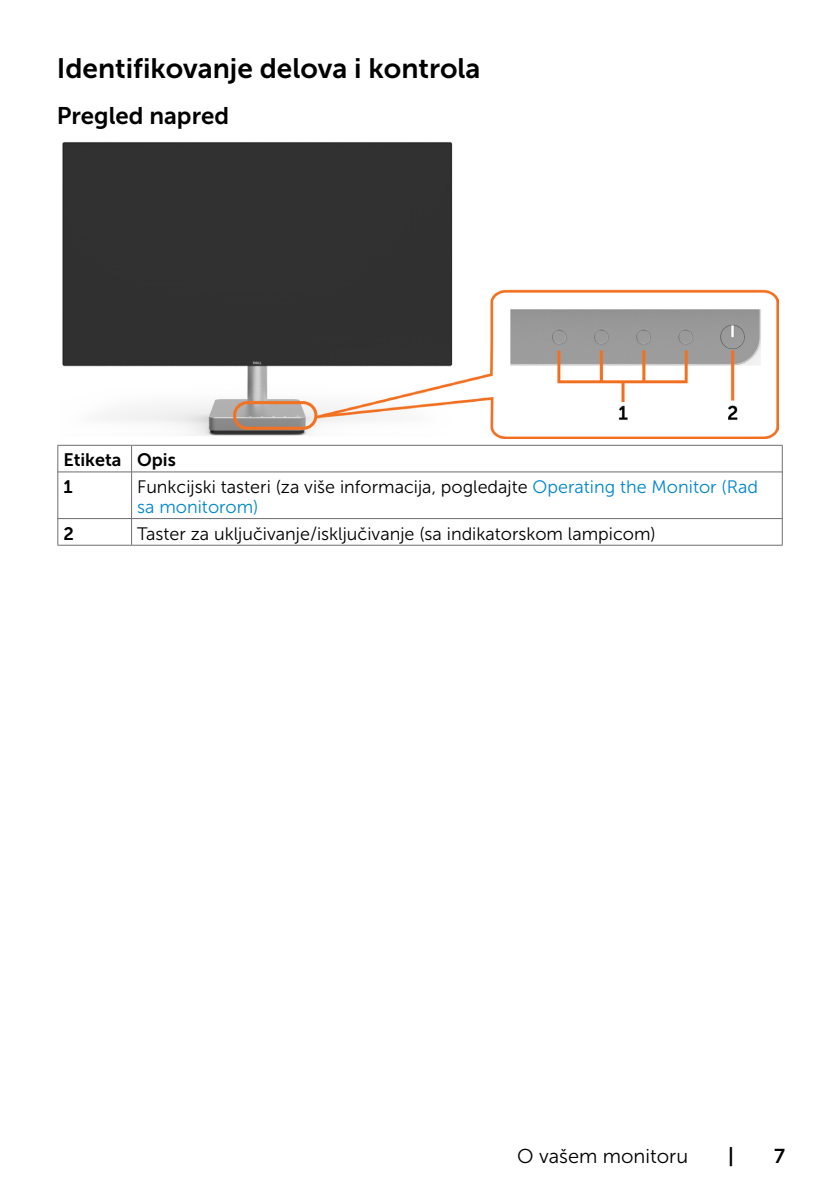
<style>
.page{position:relative;width:840px;height:1191px;background:#fff}
.page>*{position:absolute;margin:0;border:0;box-sizing:border-box;transform-origin:0 0}
.t1{font:28px "Museo Sans For Dell 700";color:#000}
.t2{font:24px "Museo Sans For Dell 700";color:#000}
.t3{font:20px "Museo Sans For Dell 300";color:#000}
.t4{font:20px "Museo Sans For Dell 700";color:#000}
.t5{font:18px/20px "Museo Sans For Dell 300";color:#000}
.t6{font:18px/26.6px "Museo Sans For Dell 700";color:#000}
.s1{color:#0087cb}
</style>
<div class="page">
<img style="left:62px;top:142px;width:716px;height:296px">
<svg style="left:57px;top:446px;width:1px;height:25px"></svg>
<hr style="left:57px;top:445px;width:74px;height:1px;background:#6d6e71">
<svg style="left:131px;top:446px;width:1px;height:25px"></svg>
<svg style="left:781px;top:446px;width:1px;height:25px"></svg>
<hr style="left:131px;top:445px;width:651px;height:1px;background:#6d6e71">
<hr style="left:57px;top:472px;width:1px;height:46px;background:#6d6e71">
<hr style="left:57px;top:471px;width:75px;height:1px;background:#6d6e71">
<hr style="left:131px;top:472px;width:1px;height:46px;background:#6d6e71">
<hr style="left:781px;top:472px;width:1px;height:46px;background:#6d6e71">
<hr style="left:131px;top:471px;width:651px;height:1px;background:#6d6e71">
<svg style="left:57px;top:519px;width:1px;height:26px"></svg>
<hr style="left:57px;top:518px;width:75px;height:1px;background:#6d6e71">
<hr style="left:57px;top:545px;width:74px;height:1px;background:#6d6e71">
<svg style="left:131px;top:519px;width:1px;height:26px"></svg>
<svg style="left:781px;top:519px;width:1px;height:26px"></svg>
<hr style="left:131px;top:518px;width:651px;height:1px;background:#6d6e71">
<hr style="left:131px;top:545px;width:651px;height:1px;background:#6d6e71">
<h1 class="t1" style="left:57px;top:52px;width:425px">Identifikovanje delova i kontrola</h1>
<h2 class="t2" style="left:57px;top:103px;width:174px">Pregled napred</h2>
<p class="t6" style="left:63px;top:447px;width:114px">Etiketa Opis<br>1</p>
<p class="t5" style="left:137px;top:477px;width:622px">Funkcijski tasteri (za više informacija, pogledajte <span class="s1">Operating the Monitor (Rad sa monitorom)</span></p>
<p class="t6" style="left:63px;top:520px;width:12px">2</p>
<p class="t5" style="left:137px;top:523px;width:520px">Taster za uključivanje/isključivanje (sa indikatorskom lampicom)</p>
<p class="t3" style="left:517px;top:1145px;width:172px">O vašem monitoru</p>
<p class="t4" style="left:727px;top:1144px;width:7px">|</p>
<p class="t4" style="left:773px;top:1144px;width:12px">7</p>
</div>
